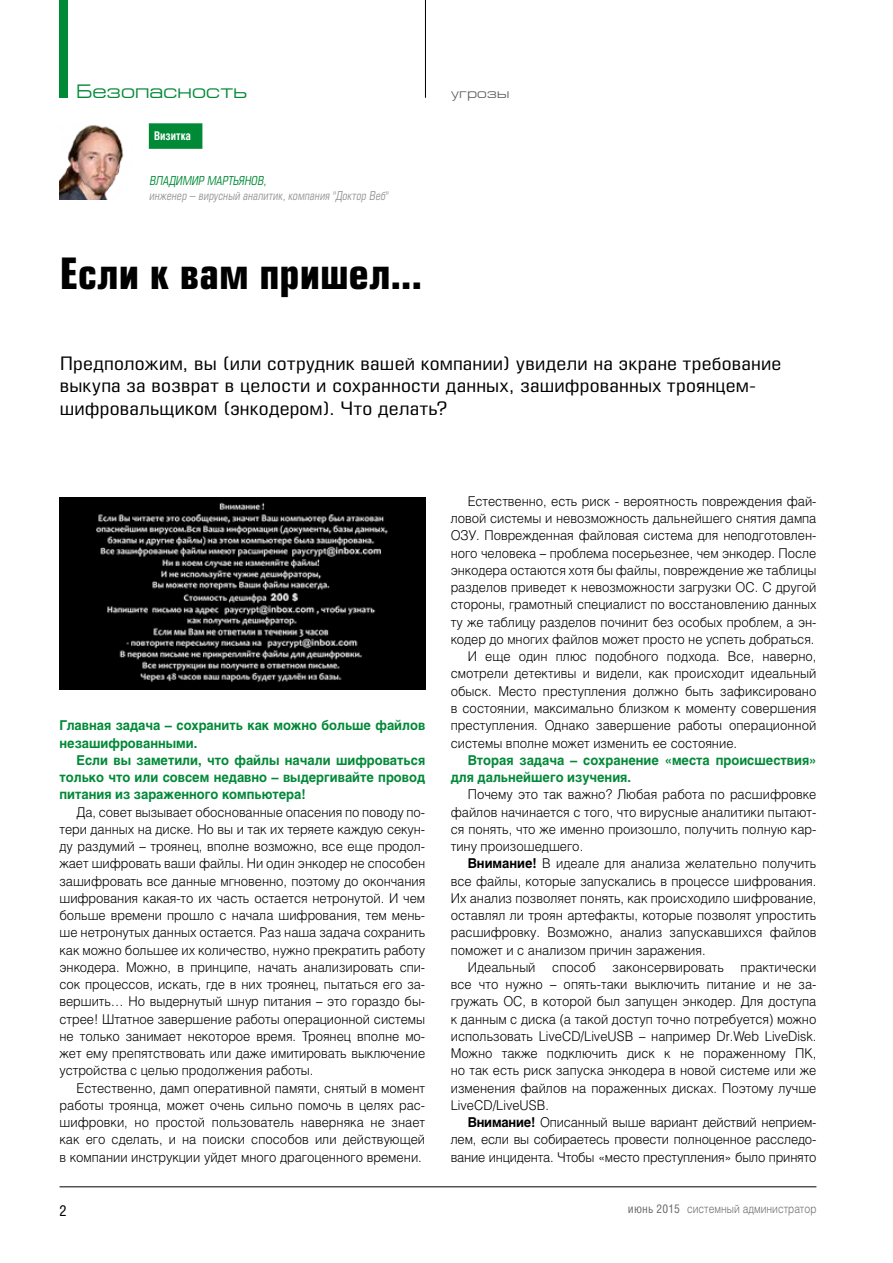
<style>
.page{position:relative;width:893px;height:1263px;background:#fff}
.page>*{position:absolute;margin:0;border:0;box-sizing:border-box;transform-origin:0 0}
.t1{font:700 42px "Europe Condensed C";color:#000}
.t2{font:19.5px "Europe Extended C";letter-spacing:.005em;color:#008937}
.t3{font:18px/22.5px "Europe Condensed C";letter-spacing:.005em;color:#000;scale:1.25 1}
.t4{font:15px "Helios Cond C";color:#000}
.t5{font:13.5px/17.2px "Helios Light C";letter-spacing:-.005em;color:#000;text-align:justify;scale:.95 1}
.t6{font:700 13.5px/17.2px "Helios C";color:#008937;scale:.95 1}
.t7{font:13.5px "Europe Extended C";letter-spacing:.02em;color:#5f6060}
.t8{font:italic 12px "Europe Condensed C";letter-spacing:.01em;color:#969798;scale:.95 1}
.t9{font:12px "Helios Light C";letter-spacing:.005em;color:#6a6c6c;scale:.85 1}
.t10{font:italic 12px "Europe Condensed C";letter-spacing:.005em;color:#008937;scale:.95 1}
.t11{font:700 12px "Helios Cond C";color:#fff;scale:.95 1}
.s1{font-family:"Helios C";font-weight:700}
.s2{font-family:"Helios Cond C"}
</style>
<div class="page">
<hr style="left:60px;top:1186px;width:756px;height:1px;background:#000">
<div style="left:149px;top:123px;width:53px;height:26px;background:#008937"></div>
<img style="left:60px;top:125px;width:64px;height:75px">
<img style="left:60px;top:497px;width:365px;height:192px">
<div style="left:60px;top:0;width:8px;height:98px;background:#008937"></div>
<hr style="left:425px;top:0;width:1px;height:98px;background:#000">
<h2 class="t2" style="left:77px;top:81px;width:172px">Безопасность</h2>
<p class="t11" style="left:154px;top:128px;width:40px">Визитка</p>
<p class="t10" style="left:150px;top:173px;width:124px">ВЛАДИМИР МАРТЬЯНОВ,</p>
<p class="t8" style="left:149px;top:188px;width:254px">инженер – вирусный аналитик, компания "Доктор Веб"</p>
<h1 class="t1" style="left:60px;top:245px;width:364px">Если к вам пришел...</h1>
<p class="t7" style="left:451px;top:86px;width:60px">угрозы</p>
<h3 class="t3" style="left:60px;top:352px;width:579px">Предположим, вы (или сотрудник вашей компании) увидели на экране требование выкупа за возврат в целости и сохранности данных, зашифрованных троянцем&shy;шифровальщиком (энкодером). Что делать?</h3>
<p class="t6" style="left:60px;top:717px;width:386px">Главная задача – сохранить как можно больше файлов незашифрованными.</p>
<p class="t6" style="left:60px;top:751px;width:386px;text-align:justify;text-indent:17px">Если вы заметили, что файлы начали шифроваться только что или совсем недавно – выдергивайте провод питания из зараженного компьютера!</p>
<p class="t5" style="left:60px;top:803px;width:386px;text-indent:17px">Да, совет вызывает обоснованные опасения по поводу по&shy;тери данных на диске. Но вы и так их теряете каждую секун&shy;ду раздумий – троянец, вполне возможно, все еще продол&shy;жает шифровать ваши файлы. Ни один энкодер не способен зашифровать все данные мгновенно, поэтому до окончания шифрования какая-то их часть остается нетронутой. И чем больше времени прошло с начала шифрования, тем мень&shy;ше нетронутых данных остается. Раз наша задача сохранить как можно большее их количество, нужно прекратить работу энкодера. Можно, в принципе, начать анализировать спи&shy;сок процессов, искать, где в них троянец, пытаться его за&shy;вершить… Но выдернутый шнур питания – это гораздо бы&shy;стрее! Штатное завершение работы операционной системы не только занимает некоторое время. Троянец вполне мо&shy;жет ему препятствовать или даже имитировать выключение устройства с целью продолжения работы.</p>
<p class="t5" style="left:60px;top:1079px;width:386px;text-indent:17px">Естественно, дамп оперативной памяти, снятый в момент работы троянца, может очень сильно помочь в целях рас&shy;шифровки, но простой пользователь наверняка не знает как его сделать, и на поиски способов или действующей в компании инструкции уйдет много драгоценного времени.</p>
<p class="t5" style="left:468px;top:492px;width:369px">Естественно, есть риск - вероятность повреждения фай-</p>
<p class="t5" style="left:451px;top:510px;width:386px">ловой системы и невозможность дальнейшего снятия дампа</p>
<p class="t5" style="left:451px;top:527px;width:386px">ОЗУ. Поврежденная файловая система для неподготовлен-</p>
<p class="t5" style="left:451px;top:544px;width:386px">ного человека – проблема посерьезнее, чем энкодер. После</p>
<p class="t5" style="left:451px;top:561px;width:386px">энкодера остаются хотя бы файлы, повреждение же таблицы</p>
<p class="t5" style="left:451px;top:579px;width:386px">разделов приведет к невозможности загрузки ОС. С другой</p>
<p class="t5" style="left:451px;top:596px;width:386px">стороны, грамотный специалист по восстановлению данных</p>
<p class="t5" style="left:451px;top:613px;width:386px">ту же таблицу разделов починит без особых проблем, а эн-</p>
<p class="t5" style="left:451px;top:630px;width:384px">кодер до многих файлов может просто не успеть добраться.</p>
<p class="t5" style="left:468px;top:648px;width:369px">И еще один плюс подобного подхода. Все, наверно,</p>
<p class="t5" style="left:451px;top:665px;width:386px">смотрели детективы и видели, как происходит идеальный</p>
<p class="t5" style="left:451px;top:682px;width:386px">обыск. Место преступления должно быть зафиксировано</p>
<p class="t5" style="left:451px;top:699px;width:386px">в состоянии, максимально близком к моменту совершения</p>
<p class="t5" style="left:451px;top:717px;width:386px">преступления. Однако завершение работы операционной</p>
<p class="t5" style="left:451px;top:734px;width:303px">системы вполне может изменить ее состояние.</p>
<p class="t6" style="left:451px;top:751px;width:386px;text-indent:17px">Вторая задача – сохранение «места происшествия» для дальнейшего изучения.</p>
<p class="t5" style="left:451px;top:786px;width:386px;text-indent:17px">Почему это так важно? Любая работа по расшифровке файлов начинается с того, что вирусные аналитики пытают&shy;ся понять, что же именно произошло, получить полную кар&shy;тину произошедшего.</p>
<p class="t5" style="left:451px;top:855px;width:386px;text-indent:17px"><span class="s1">Внимание!</span> В идеале для анализа желательно получить все файлы, которые запускались в процессе шифрования.<br>Их анализ позволяет понять, как происходило шифрование, оставлял ли троян артефакты, которые позволят упростить расшифровку. Возможно, анализ запускавшихся файлов поможет и с анализом причин заражения.</p>
<p class="t5" style="left:451px;top:958px;width:386px;text-indent:17px">Идеальный способ законсервировать практически все что нужно – опять-таки выключить питание и не за&shy;гружать ОС, в которой был запущен энкодер. Для доступа к данным с диска (а такой доступ точно потребуется) можно использовать LiveCD/LiveUSB – например Dr.Web LiveDisk.<br>Можно также подключить диск к не пораженному ПК, но так есть риск запуска энкодера в новой системе или же изменения файлов на пораженных дисках. Поэтому лучше LiveCD/LiveUSB.</p>
<p class="t5" style="left:451px;top:1113px;width:386px;text-indent:17px"><span class="s1">Внимание!</span> Описанный выше вариант действий неприем&shy;лем, если вы собираетесь провести полноценное расследо&shy;вание инцидента. Чтобы «место преступления» было принято</p>
<p class="t4" style="left:60px;top:1201px;width:9px">2</p>
<p class="t9" style="left:628px;top:1202px;width:223px"><span class="s2">июнь 2015</span> системный администратор</p>
</div>
